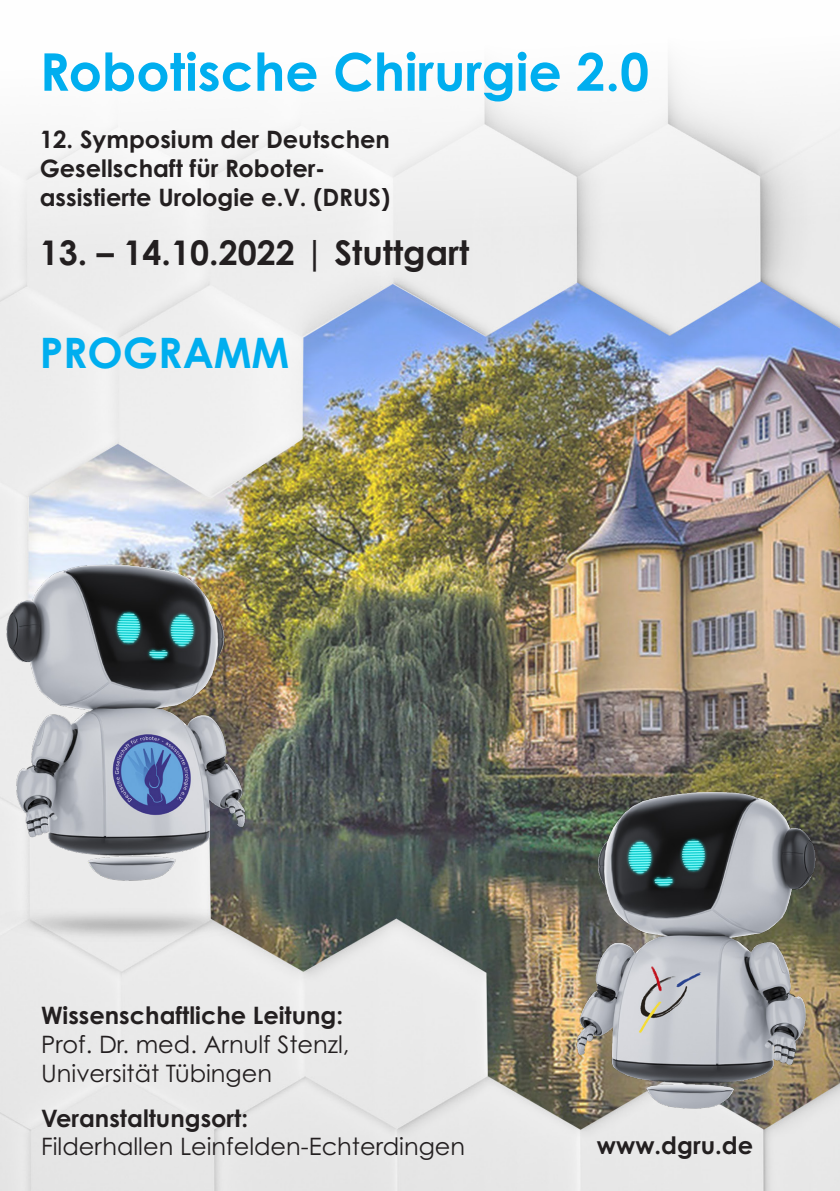
<style>
.page{position:relative;width:840px;height:1191px;background:#fff}
.page>*{position:absolute;margin:0;border:0;box-sizing:border-box;transform-origin:0 0}
.t1{font:700 52px "Century Gothic Pro";color:#00aeef}
.t2{font:700 42px "Century Gothic Pro";color:#00aeef}
.t3{font:700 34px "Century Gothic Pro";color:#231f20}
.t4{font:700 24px/28.8px "Century Gothic Pro";color:#231f20}
.t5{font:24px/28.8px "Century Gothic Pro";color:#231f20}
</style>
<div class="page">
<img style="left:0;top:60px;width:839px;height:1131px">
<img style="left:442px;top:680px;width:397px;height:449px">
<img style="left:0;top:452px;width:379px;height:508px">
<h1 class="t1" style="left:40px;top:39px;width:610px">Robotische Chirurgie 2.0</h1>
<p class="t4" style="left:40px;top:124px;width:352px">12. Symposium der Deutschen<br>Gesellschaft für Roboter&shy;assistierte Urologie e.V. (DRUS)</p>
<h3 class="t3" style="left:40px;top:231px;width:431px">13. – 14.10.2022 | Stuttgart</h3>
<h2 class="t2" style="left:40px;top:327px;width:251px">PROGRAMM</h2>
<p class="t4" style="left:41px;top:1001px;width:303px">Wissenschaftliche Leitung:</p>
<p class="t5" style="left:41px;top:1029px;width:310px">Prof. Dr. med. Arnulf Stenzl,<br>Universität Tübingen</p>
<p class="t4" style="left:41px;top:1103px;width:208px">Veranstaltungsort:</p>
<p class="t5" style="left:41px;top:1132px;width:425px">Filderhallen Leinfelden-Echterdingen</p>
<p class="t4" style="left:596px;top:1130px;width:157px">www.dgru.de</p>
</div>
